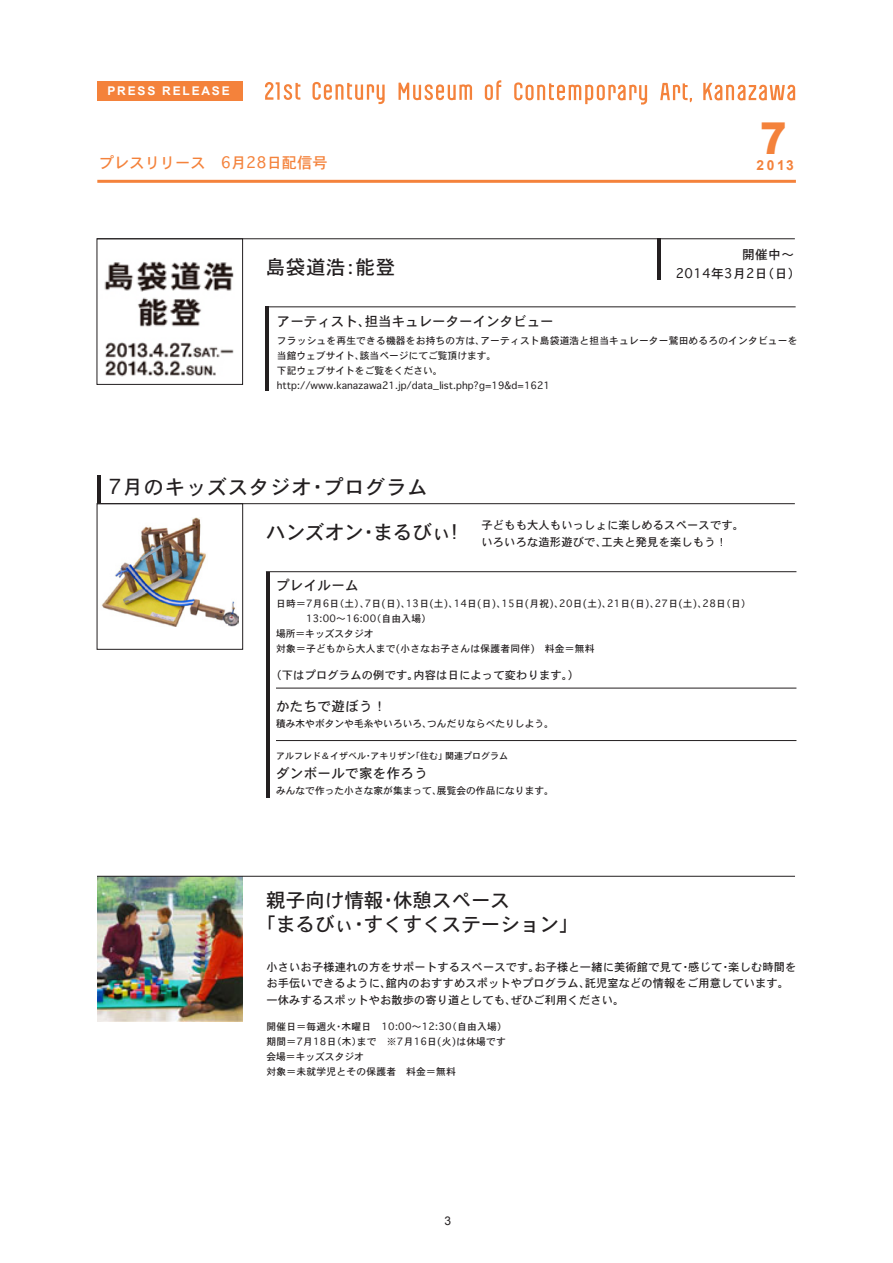
<style>
.page{position:relative;width:893px;height:1263px;background:#fff}
.page>*{position:absolute;margin:0;border:0;box-sizing:border-box;transform-origin:0 0}
.t1{font:900 43.95px "Arial";color:#f4823b;scale:.9 1}
.t2{font:20.1px "Osaka";letter-spacing:.05em;color:#231f20}
.t3{font:19.5px/24px "Osaka";color:#231f20}
.t4{font:15.3px "Osaka";color:#f4823b}
.t5{font:700 13.8px "Arial";color:#f4823b}
.t6{font:13.5px "Osaka";letter-spacing:.025em;color:#231f20}
.t7{font:13.5px "Osaka";color:#231f20}
.t8{font:12.75px "Osaka";letter-spacing:.025em;color:#231f20}
.t9{font:700 12px "Arial";letter-spacing:.15em;color:#fff}
.t10{font:12px "Arial";color:#231f20}
.t11{font:11.25px/16.5px "Osaka";letter-spacing:.015em;color:#231f20}
.t12{font:9.75px/15px "Osaka";letter-spacing:.015em;color:#231f20}
.t13{font:9px "Osaka";color:#231f20}
</style>
<div class="page">
<hr style="left:266px;top:571px;width:530px;height:1px;background:#231f20">
<hr style="left:266px;top:572px;width:3px;height:225px;background:#231f20">
<hr style="left:276px;top:740px;width:520px;height:1px;background:#231f20">
<hr style="left:276px;top:688px;width:520px;height:1px;background:#231f20">
<hr style="left:97px;top:503px;width:698px;height:1px;background:#231f20">
<img style="left:101px;top:518px;width:137px;height:108px">
<div style="left:97px;top:503px;width:146px;height:146px;border:1px solid #231f20"></div>
<hr style="left:97px;top:475px;width:3px;height:28px;background:#231f20">
<img style="left:97px;top:877px;width:146px;height:145px">
<hr style="left:97px;top:876px;width:698px;height:1px;background:#231f20">
<img style="left:104px;top:261px;width:130px;height:116px">
<hr style="left:97px;top:238px;width:698px;height:1px;background:#231f20">
<hr style="left:657px;top:238px;width:3px;height:42px;background:#231f20">
<div style="left:97px;top:239px;width:146px;height:146px;border:1px solid #231f20"></div>
<hr style="left:266px;top:307px;width:530px;height:1px;background:#231f20">
<hr style="left:266px;top:307px;width:3px;height:84px;background:#231f20">
<svg style="left:312px;top:82px;width:73px;height:22px"></svg>
<svg style="left:265px;top:82px;width:35px;height:18px"></svg>
<svg style="left:485px;top:80px;width:16px;height:20px"></svg>
<svg style="left:398px;top:83px;width:74px;height:17px"></svg>
<svg style="left:660px;top:83px;width:32px;height:19px"></svg>
<svg style="left:514px;top:82px;width:133px;height:23px"></svg>
<svg style="left:703px;top:83px;width:92px;height:17px"></svg>
<div style="left:97px;top:81px;width:146px;height:19px;background:#f4823b"></div>
<hr style="left:97px;top:180px;width:699px;height:3px;background:#f4823b">
<p class="t9" style="left:107px;top:83px;width:124px">PRESS RELEASE</p>
<p class="t4" style="left:99px;top:153px;width:230px">プレスリリース　6月28日配信号</p>
<p class="t1" style="left:760px;top:106px;width:31px">7</p>
<p class="t5" style="left:756px;top:156px;width:39px">2013</p>
<p class="t8" style="left:742px;top:246px;width:53px">開催中〜</p>
<p class="t3" style="left:266px;top:254px;width:131px">島袋道浩：能登</p>
<p class="t8" style="left:676px;top:265px;width:126px">2014年3月2日（日）</p>
<p class="t7" style="left:277px;top:313px;width:278px">アーティスト、担当キュレーターインタビュー</p>
<p class="t12" style="left:277px;top:333px;width:522px">フラッシュを再生できる機器をお持ちの方は、アーティスト島袋道浩と担当キュレーター鷲田めるろのインタビューを当館ウェブサイト、該当ページにてご覧頂けます。<br>下記ウェブサイトをご覧をください。<br>http://www.kanazawa21.jp/data_list.php?g=19&amp;d=1621</p>
<p class="t2" style="left:109px;top:474px;width:321px">7月のキッズスタジオ・プログラム</p>
<p class="t3" style="left:266px;top:520px;width:193px">ハンズオン・まるびぃ!</p>
<p class="t11" style="left:481px;top:517px;width:264px">子どもも大人もいっしょに楽しめるスペースです。いろいろな造形遊びで、工夫と発見を楽しもう！</p>
<p class="t6" style="left:276px;top:576px;width:84px">プレイルーム</p>
<p class="t12" style="left:276px;top:596px;width:476px">日時＝7月6日（土）、7日(日)、13日(土)、14日(日)、15日(月祝)、20日(土)、21日(日)、27日(土)、28日（日）　　　13:00〜16:00（自由入場）<br>場所＝キッズスタジオ<br>対象＝子どもから大人まで(小さなお子さんは保護者同伴) 料金＝無料</p>
<p class="t11" style="left:270px;top:666px;width:310px">（下はプログラムの例です。内容は日によって変わります。）</p>
<p class="t6" style="left:276px;top:697px;width:112px">かたちで遊ぼう！</p>
<p class="t12" style="left:276px;top:716px;width:279px">積み木やボタンや毛糸やいろいろ、つんだりならべたりしよう。</p>
<p class="t13" style="left:276px;top:750px;width:233px">アルフレド＆イザベル・アキリザン「住む」関連プログラム</p>
<p class="t6" style="left:276px;top:764px;width:153px">ダンボールで家を作ろう</p>
<p class="t12" style="left:276px;top:783px;width:279px">みんなで作った小さな家が集まって、展覧会の作品になります。</p>
<p class="t3" style="left:257px;top:887px;width:323px;text-indent:10px">親子向け情報・休憩スペース<br>「まるびぃ・すくすくステーション」</p>
<p class="t11" style="left:266px;top:958px;width:531px">小さいお子様連れの方をサポートするスペースです。お子様と一緒に美術館で見て・感じて・楽しむ時間をお手伝いできるように、館内のおすすめスポットやプログラム、託児室などの情報をご用意しています。一休みするスポットやお散歩の寄り道としても、ぜひご利用ください。</p>
<p class="t12" style="left:266px;top:1018px;width:242px">開催日＝毎週火・木曜日　10:00〜12:30（自由入場）期間＝7月18日（木）まで　※7月16日(火)は休場です会場＝キッズスタジオ<br>対象＝未就学児とその保護者 料金＝無料</p>
<p class="t10" style="left:444px;top:1213px;width:8px">3</p>
</div>
